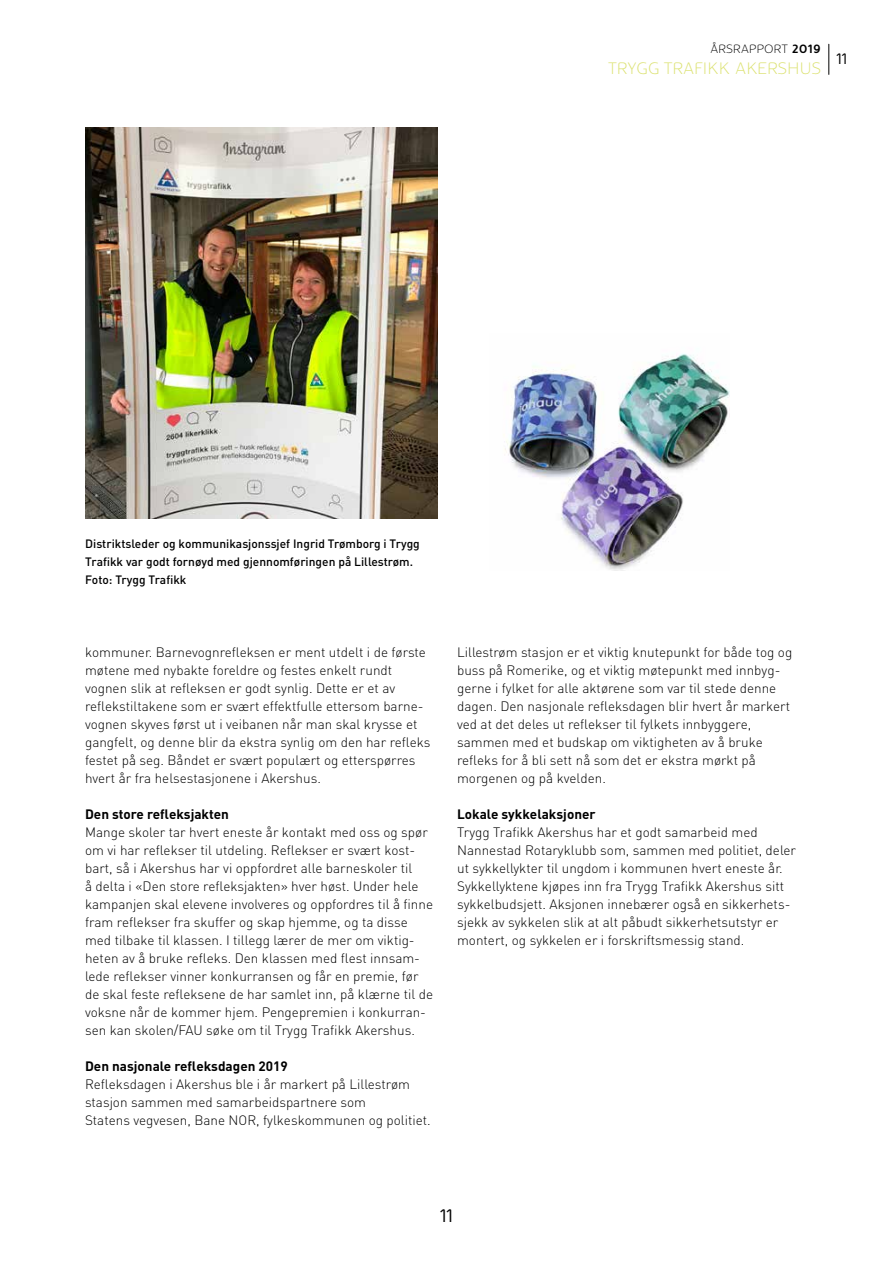
<style>
.page{position:relative;width:893px;height:1263px;background:#fff}
.page>*{position:absolute;margin:0;border:0;box-sizing:border-box;transform-origin:0 0}
.t1{font:18px "Oblik";color:#000}
.t2{font:300 16.5px "Oblik";letter-spacing:.05em;color:#dbe16f}
.t3{font:15px "Oblik";color:#000}
.t4{font:300 13.5px/18px "DIN";color:#000}
.t5{font:700 13.5px "DIN";color:#000}
.t6{font:500 12px/18px "DIN";color:#000}
.t7{font:300 12px "Oblik";letter-spacing:.05em;color:#000}
.s1{font-weight:700}
</style>
<div class="page">
<hr style="left:828px;top:44px;width:1px;height:30px;background:#000">
<img style="left:85px;top:128px;width:352px;height:391px">
<img style="left:505px;top:353px;width:225px;height:217px">
<p class="t7" style="left:711px;top:42px;width:111px">ÅRSRAPPORT <span class="s1">2019</span></p>
<p class="t2" style="left:608px;top:59px;width:214px">TRYGG TRAFIKK AKERSHUS</p>
<p class="t3" style="left:836px;top:50px;width:12px">11</p>
<p class="t6" style="left:85px;top:535px;width:336px">Distriktsleder og kommunikasjonssjef Ingrid Trømborg i Trygg<br>Trafikk var godt fornøyd med gjennomføringen på Lillestrøm.<br>Foto: Trygg Trafikk</p>
<p class="t4" style="left:85px;top:643px;width:347px">kommuner. Barnevognrefleksen er ment utdelt i de første møtene med nybakte foreldre og festes enkelt rundt vognen slik at refleksen er godt synlig. Dette er et av reflekstiltakene som er svært effektfulle ettersom barne&shy;vognen skyves først ut i veibanen når man skal krysse et gangfelt, og denne blir da ekstra synlig om den har refleks festet på seg. Båndet er svært populært og etterspørres hvert år fra helsestasjonene i Akershus.</p>
<p class="t5" style="left:85px;top:805px;width:145px">Den store refleksjakten</p>
<p class="t4" style="left:85px;top:823px;width:350px">Mange skoler tar hvert eneste år kontakt med oss og spør om vi har reflekser til utdeling. Reflekser er svært kost&shy;bart, så i Akershus har vi oppfordret alle barneskoler til<br>å delta i «Den store refleksjakten» hver høst. Under hele kampanjen skal elevene involveres og oppfordres til å finne fram reflekser fra skuffer og skap hjemme, og ta disse med tilbake til klassen. I tillegg lærer de mer om viktig&shy;heten av å bruke refleks. Den klassen med flest innsam&shy;lede reflekser vinner konkurransen og får en premie, før de skal feste refleksene de har samlet inn, på klærne til de voksne når de kommer hjem. Pengepremien i konkurran&shy;sen kan skolen/FAU søke om til Trygg Trafikk Akershus.</p>
<p class="t5" style="left:85px;top:1057px;width:204px">Den nasjonale refleksdagen 2019</p>
<p class="t4" style="left:85px;top:1075px;width:347px">Refleksdagen i Akershus ble i år markert på Lillestrøm stasjon sammen med samarbeidspartnere som<br>Statens vegvesen, Bane NOR, fylkeskommunen og politiet.</p>
<p class="t4" style="left:457px;top:643px;width:337px">Lillestrøm stasjon er et viktig knutepunkt for både tog og buss på Romerike, og et viktig møtepunkt med innbyg&shy;gerne i fylket for alle aktørene som var til stede denne dagen. Den nasjonale refleksdagen blir hvert år markert ved at det deles ut reflekser til fylkets innbyggere, sammen med et budskap om viktigheten av å bruke refleks for å bli sett nå som det er ekstra mørkt på morgenen og på kvelden.</p>
<p class="t5" style="left:457px;top:805px;width:140px">Lokale sykkelaksjoner</p>
<p class="t4" style="left:457px;top:823px;width:340px">Trygg Trafikk Akershus har et godt samarbeid med Nannestad Rotaryklubb som, sammen med politiet, deler ut sykkellykter til ungdom i kommunen hvert eneste år.<br>Sykkellyktene kjøpes inn fra Trygg Trafikk Akershus sitt sykkelbudsjett. Aksjonen innebærer også en sikkerhets&shy;sjekk av sykkelen slik at alt påbudt sikkerhetsutstyr er montert, og sykkelen er i forskriftsmessig stand.</p>
<h1 class="t1" style="left:440px;top:1205px;width:14px">11</h1>
</div>
